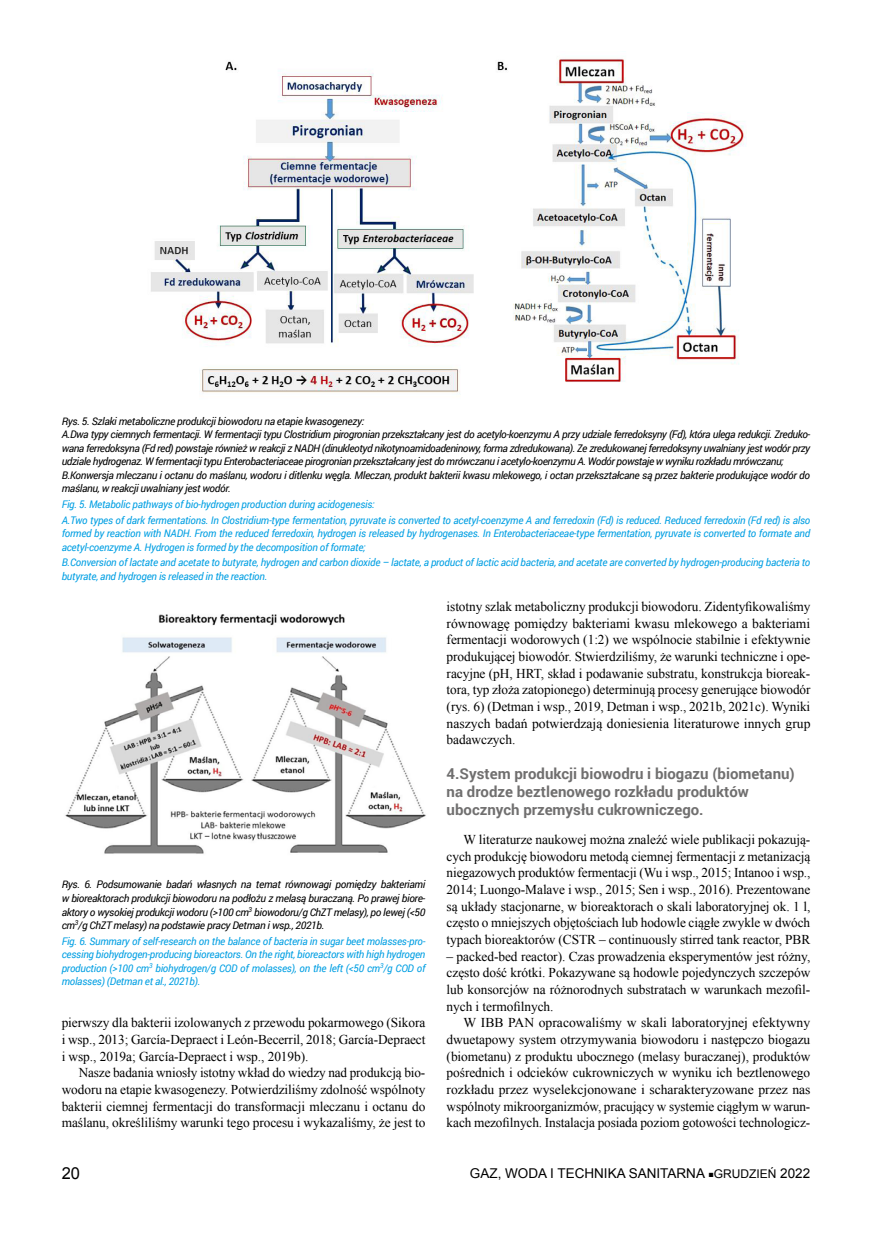
<style>
.page{position:relative;width:872px;height:1234px;background:#fff}
.page>*{position:absolute;margin:0;border:0;box-sizing:border-box;transform-origin:0 0}
.t1{font:16.5px "Arial";color:#000}
.t2{font:700 15px/18px "Roboto";color:#706f6f}
.t3{font:13.5px/16.6px "Times New Roman";letter-spacing:-.005em;color:#000;text-align:justify}
.t4{font:13.5px "Arial";color:#000}
.t5{font:italic 10.5px/13.5px "Roboto";letter-spacing:-.04em;color:#000}
.t6{font:italic 10.5px/13.5px "Roboto";letter-spacing:-.02em;color:#009fe3}
.s1{font-size:9px}
.s2{font-size:12px}
</style>
<div class="page">
<img style="left:151px;top:59px;width:595px;height:335px">
<img style="left:65px;top:614px;width:361px;height:240px">
<p class="t5" style="left:62px;top:414px;width:750px">Rys. 5. Szlaki metaboliczne produkcji biowodoru na etapie kwasogenezy:<br>A.Dwa typy ciemnych fermentacji. W fermentacji typu Clostridium pirogronian przekształcany jest do acetylo-koenzymu A przy udziale ferredoksyny (Fd), która ulega redukcji. Zreduko&shy;wana ferredoksyna (Fd red) powstaje również w reakcji z NADH (dinukleotyd nikotynoamidoadeninowy, forma zdredukowana). Ze zredukowanej ferredoksyny uwalniany jest wodór przy udziale hydrogenaz. W fermentacji typu Enterobacteriaceae pirogronian przekształcany jest do mrówczanu i acetylo-koenzymu A. Wodór powstaje w wyniku rozkładu mrówczanu; B.Konwersja mleczanu i octanu do maślanu, wodoru i ditlenku węgla. Mleczan, produkt bakterii kwasu mlekowego, i octan przekształcane są przez bakterie produkujące wodór do maślanu, w reakcji uwalniany jest wodór.</p>
<p class="t6" style="left:62px;top:496px;width:750px;line-height:15.6px">Fig. 5. Metabolic pathways of bio-hydrogen production during acidogenesis:<br>A.Two types of dark fermentations. In Clostridium-type fermentation, pyruvate is converted to acetyl-coenzyme A and ferredoxin (Fd) is reduced. Reduced ferredoxin (Fd red) is also</p>
<p class="t6" style="left:62px;top:526px;width:750px">formed by reaction with NADH. From the reduced ferredoxin, hydrogen is released by hydrogenases. In Enterobacteriaceae-type fermentation, pyruvate is converted to formate and acetyl-coenzyme A. Hydrogen is formed by the decomposition of formate;</p>
<p class="t6" style="left:62px;top:555px;width:750px">B.Conversion of lactate and acetate to butyrate, hydrogen and carbon dioxide – lactate, a product of lactic acid bacteria, and acetate are converted by hydrogen-producing bacteria to butyrate, and hydrogen is released in the reaction.</p>
<p class="t5" style="left:62px;top:877px;width:365px;text-align:justify">Rys. 6. Podsumowanie badań własnych na temat równowagi pomiędzy bakteriami w bioreaktorach produkcji biowodoru na podłożu z melasą buraczaną. Po prawej biore&shy;aktory o wysokiej produkcji wodoru (&gt;100 cm<sup>3</sup> biowodoru/g ChZT melasy), po lewej (&lt;50 cm<sup>3</sup>/g ChZT melasy) na podstawie pracy Detman i wsp., 2021b.</p>
<p class="t6" style="left:62px;top:933px;width:365px;text-align:justify">Fig. 6. Summary of self-research on the balance of bacteria in sugar beet molasses-pro&shy;cessing biohydrogen-producing bioreactors. On the right, bioreactors with high hydrogen production (&gt;100 cm<sup>3</sup> biohydrogen/g COD of molasses), on the left (&lt;50 cm<sup>3</sup>/g COD of molasses) (Detman et al., 2021b).</p>
<p class="t3" style="left:62px;top:1014px;width:365px">pierwszy dla bakterii izolowanych z przewodu pokarmowego (Sikora i wsp., 2013; García-Depraect i León-Becerril, 2018; García-Depraect i wsp., 2019a; García-Depraect i wsp., 2019b).</p>
<p class="t3" style="left:62px;top:1064px;width:365px;text-indent:17px">Nasze badania wniosły istotny wkład do wiedzy nad produkcją bio&shy;wodoru na etapie kwasogenezy. Potwierdziliśmy zdolność wspólnoty bakterii ciemnej fermentacji do transformacji mleczanu i octanu do maślanu, określiliśmy warunki tego procesu i wykazaliśmy, że jest to</p>
<p class="t3" style="left:446px;top:597px;width:365px">istotny szlak metaboliczny produkcji biowodoru. Zidentyfikowaliśmy równowagę pomiędzy bakteriami kwasu mlekowego a bakteriami fermentacji wodorowych (1:2) we wspólnocie stabilnie i efektywnie produkującej biowodór. Stwierdziliśmy, że warunki techniczne i ope&shy;racyjne (pH, HRT, skład i podawanie substratu, konstrukcja bioreak&shy;tora, typ złoża zatopionego) determinują procesy generujące biowodór (rys. 6) (Detman i wsp., 2019, Detman i wsp., 2021b, 2021c). Wyniki naszych badań potwierdzają doniesienia literaturowe innych grup badawczych.</p>
<p class="t2" style="left:446px;top:764px;width:350px">4.System produkcji biowodru i biogazu (biometanu) na drodze beztlenowego rozkładu produktów ubocznych przemysłu cukrowniczego.</p>
<p class="t3" style="left:446px;top:830px;width:365px;text-indent:17px">W literaturze naukowej można znaleźć wiele publikacji pokazują&shy;cych produkcję biowodoru metodą ciemnej fermentacji z metanizacją niegazowych produktów fermentacji (Wu i wsp., 2015; Intanoo i wsp., 2014; Luongo-Malave i wsp., 2015; Sen i wsp., 2016). Prezentowane są układy stacjonarne, w bioreaktorach o skali laboratoryjnej ok. 1 l, często o mniejszych objętościach lub hodowle ciągłe zwykle w dwóch typach bioreaktorów (CSTR – continuously stirred tank reactor, PBR</p>
<p class="t3" style="left:446px;top:947px;width:365px">– packed-bed reactor). Czas prowadzenia eksperymentów jest różny, często dość krótki. Pokazywane są hodowle pojedynczych szczepów lub konsorcjów na różnorodnych substratach w warunkach mezofil&shy;nych i termofilnych.</p>
<p class="t3" style="left:446px;top:1014px;width:365px;text-indent:17px">W IBB PAN opracowaliśmy w skali laboratoryjnej efektywny dwuetapowy system otrzymywania biowodoru i następczo biogazu (biometanu) z produktu ubocznego (melasy buraczanej), produktów pośrednich i odcieków cukrowniczych w wyniku ich beztlenowego rozkładu przez wyselekcjonowane i scharakteryzowane przez nas wspólnoty mikroorganizmów, pracujący w systemie ciągłym w warun&shy;kach mezofilnych. Instalacja posiada poziom gotowości technologicz-</p>
<p class="t1" style="left:62px;top:1161px;width:20px">20</p>
<p class="t4" style="left:470px;top:1164px;width:342px">GAZ, WODA I TECHNIKA SANITARNA <span class="s1">■</span><span class="s2">GRUDZIEŃ</span> 2022</p>
</div>
